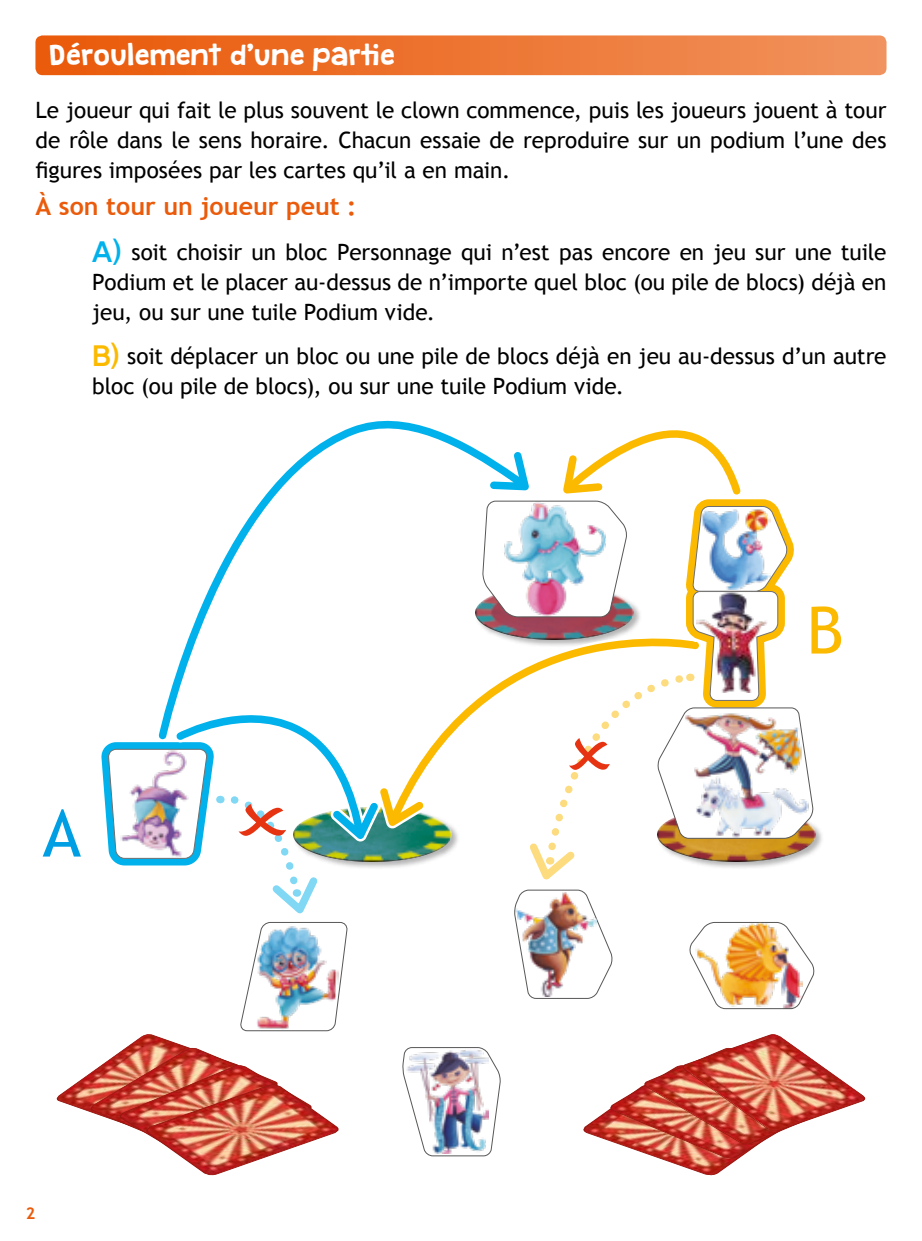
<style>
.page{position:relative;width:922px;height:1241px;background:#fff}
.page>*{position:absolute;margin:0;border:0;box-sizing:border-box;transform-origin:0 0}
.t1{font:65.25px "Trebuchet MS";color:#009fe3}
.t2{font:65.25px "Trebuchet MS";color:#fbba00}
.t3{font:25px "Granstander Clean";color:#fff}
.t4{font:700 25px "Trebuchet MS";color:#ea5b0b}
.t5{font:22.5px/30px "Trebuchet MS";color:#000;text-align:justify}
.t6{font:700 16.25px "Trebuchet MS";color:#ea5b0b}
.s1{font-family:"Yoon Gothic B";font-size:27.5px;color:#00b1eb}
.s2{font-family:"Yoon Gothic B";font-size:27.5px;color:#fbba00}
</style>
<div class="page">
<div style="left:293px;top:806px;width:166px;height:64px;background:#000;opacity:.3"></div>
<div style="left:292px;top:826px;width:160px;height:36px;background:#000;opacity:.75"></div>
<div style="left:657px;top:806px;width:166px;height:64px;background:#000;opacity:.3"></div>
<svg style="left:402px;top:1047px;width:98px;height:109px"></svg>
<img style="left:406px;top:1049px;width:83px;height:104px">
<svg style="left:583px;top:1034px;width:283px;height:142px"></svg>
<svg style="left:170px;top:420px;width:311px;height:274px"></svg>
<svg style="left:375px;top:630px;width:106px;height:200px"></svg>
<img style="left:56px;top:694px;width:326px;height:482px">
<img style="left:481px;top:430px;width:333px;height:579px">
<div style="left:35px;top:35px;width:851px;height:40px;background:linear-gradient(to right,#e95807,#f1925d);border-radius:7px"></div>
<p class="t3" style="left:50px;top:41px;width:347px">Déroulement d’une partie</p>
<p class="t5" style="left:35px;top:96px;width:852px">Le joueur qui fait le plus souvent le clown commence, puis les joueurs jouent à tour de rôle dans le sens horaire. Chacun essaie de reproduire sur un podium l’une des figures imposées par les cartes qu’il a en main.</p>
<p class="t4" style="left:35px;top:191px;width:322px">À son tour un joueur peut :</p>
<p class="t5" style="left:92px;top:237px;width:795px"><span class="s1">A)</span> soit choisir un bloc Personnage qui n’est pas encore en jeu sur une tuile Podium et le placer au-dessus de n’importe quel bloc (ou pile de blocs) déjà en jeu, ou sur une tuile Podium vide.</p>
<p class="t5" style="left:92px;top:341px;width:795px"><span class="s2">B)</span> soit déplacer un bloc ou une pile de blocs déjà en jeu au-dessus d’un autre bloc (ou pile de blocs), ou sur une tuile Podium vide.</p>
<h1 class="t1" style="left:43px;top:794px;width:40px">A</h1>
<p class="t6" style="left:26px;top:1202px;width:11px">2</p>
<h1 class="t2" style="left:806px;top:592px;width:38px">B</h1>
</div>
